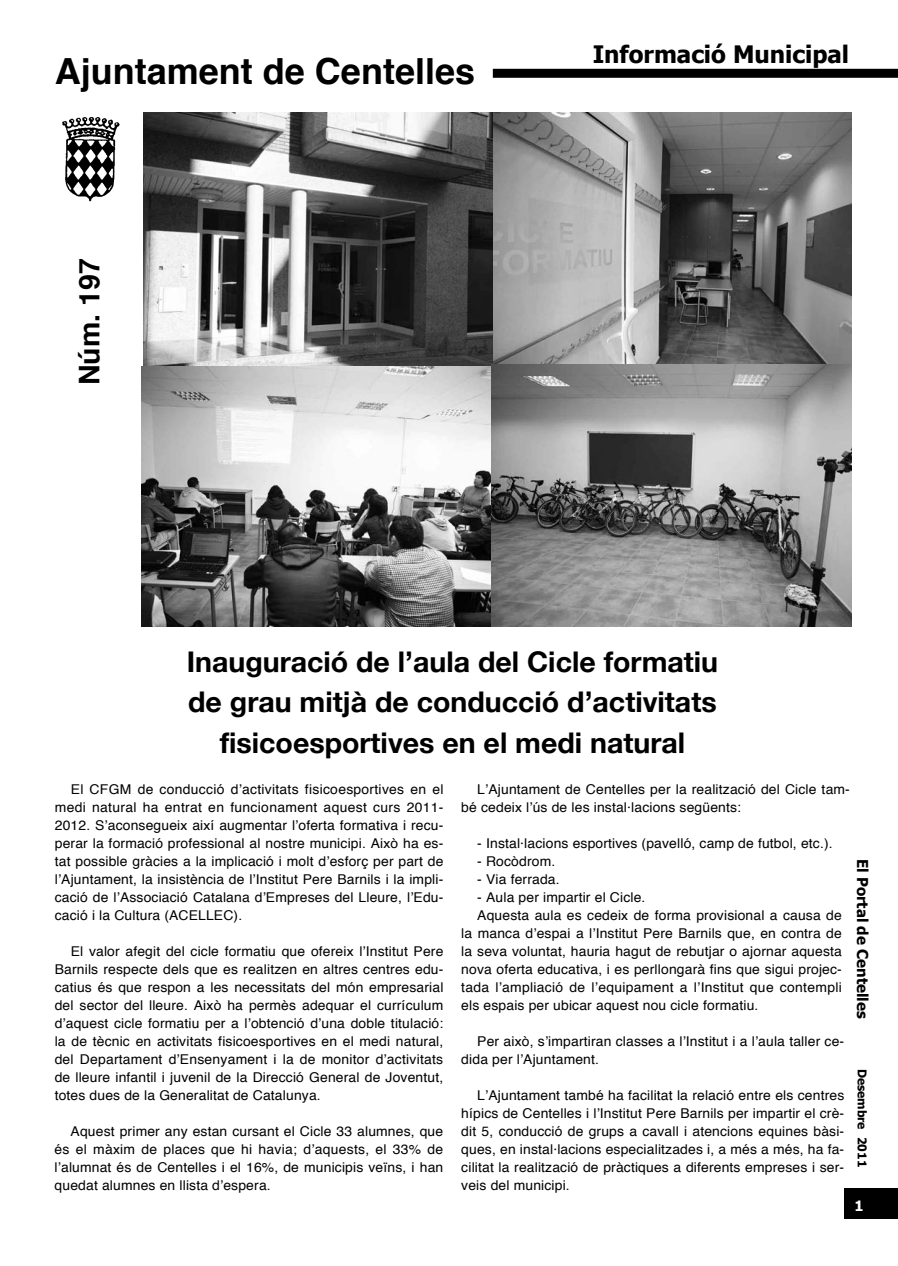
<style>
.page{position:relative;width:898px;height:1266px;background:#fff}
.page>*{position:absolute;margin:0;border:0;box-sizing:border-box;transform-origin:0 0}
.t1{font:700 36px "Helvetica";color:#000}
.t2{font:700 28.5px/40.5px "Helvetica Neue";color:#000;text-align:center}
.t3{font:700 28.5px "Helvetica";color:#000}
.t4{font:700 24px "Tahoma";color:#000}
.t5{font:700 15px "Tahoma";color:#000}
.t6{font:700 14.25px "Tahoma";color:#fff}
.t7{font:13.5px/18px "Helvetica";letter-spacing:.01em;color:#000;text-align:justify}
.t8{font:700 12px "Tahoma";color:#000}
</style>
<div class="page">
<img style="left:62px;top:117px;width:58px;height:85px">
<div style="left:493px;top:69px;width:405px;height:9px;background:#000"></div>
<img style="left:143px;top:112px;width:350px;height:254px">
<svg style="left:493px;top:112px;width:358px;height:252px;background:#818181"></svg>
<img style="left:142px;top:366px;width:350px;height:260px">
<img style="left:492px;top:364px;width:359px;height:262px">
<div style="left:844px;top:1189px;width:54px;height:30px;background:#000"></div>
<p class="t1" style="left:55px;top:56px;width:422px">Ajuntament de Centelles</p>
<p class="t3" style="left:77px;top:385px;width:128px;rotate:-90deg">Núm. 197</p>
<p class="t4" style="left:592px;top:39px;width:258px">Informació Municipal</p>
<p class="t2" style="left:187px;top:641px;width:533px">Inauguració de l’aula del Cicle formatiu de grau mitjà de conducció d’activitats fisicoesportives en el medi natural</p>
<p class="t7" style="left:55px;top:782px;width:390px;text-indent:16px">El CFGM de conducció d’activitats fisicoesportives en el medi natural ha entrat en funcionament aquest curs 2011- 2012. S’aconsegueix així augmentar l’oferta formativa i recu&shy;perar la formació professional al nostre municipi. Això ha es&shy;tat possible gràcies a la implicació i molt d’esforç per part de l’Ajuntament, la insistència de l’Institut Pere Barnils i la impli&shy;cació de l’Associació Catalana d’Empreses del Lleure, l’Edu&shy;cació i la Cultura (ACELLEC).</p>
<p class="t7" style="left:55px;top:944px;width:390px;text-indent:16px">El valor afegit del cicle formatiu que ofereix l’Institut Pere Barnils respecte dels que es realitzen en altres centres edu&shy;catius és que respon a les necessitats del món empresarial del sector del lleure. Això ha permès adequar el currículum d’aquest cicle formatiu per a l’obtenció d’una doble titulació: la de tècnic en activitats fisicoesportives en el medi natural, del Departament d’Ensenyament i la de monitor d’activitats de lleure infantil i juvenil de la Direcció General de Joventut, totes dues de la Generalitat de Catalunya.</p>
<p class="t7" style="left:55px;top:1124px;width:390px;text-indent:16px">Aquest primer any estan cursant el Cicle 33 alumnes, que és el màxim de places que hi havia; d’aquests, el 33% de l’alumnat és de Centelles i el 16%, de municipis veïns, i han quedat alumnes en llista d’espera.</p>
<p class="t7" style="left:461px;top:782px;width:390px;text-indent:16px">L’Ajuntament de Centelles per la realització del Cicle tam&shy;bé cedeix l’ús de les instal·lacions següents:</p>
<p class="t7" style="left:477px;top:836px;width:357px">- Instal·lacions esportives (pavelló, camp de futbol, etc.).</p>
<p class="t7" style="left:477px;top:854px;width:80px">- Rocòdrom.</p>
<p class="t7" style="left:477px;top:872px;width:84px">- Via ferrada.</p>
<p class="t7" style="left:477px;top:890px;width:170px">- Aula per impartir el Cicle.</p>
<p class="t7" style="left:477px;top:908px;width:366px">Aquesta aula es cedeix de forma provisional a causa de</p>
<p class="t7" style="left:461px;top:926px;width:382px">la manca d’espai a l’Institut Pere Barnils que, en contra de</p>
<p class="t7" style="left:461px;top:944px;width:382px">la seva voluntat, hauria hagut de rebutjar o ajornar aquesta</p>
<p class="t7" style="left:461px;top:962px;width:382px">nova oferta educativa, i es perllongarà fins que sigui projec-</p>
<p class="t7" style="left:461px;top:980px;width:382px">tada l’ampliació de l’equipament a l’Institut que contempli</p>
<p class="t7" style="left:461px;top:998px;width:298px">els espais per ubicar aquest nou cicle formatiu.</p>
<p class="t7" style="left:461px;top:1034px;width:384px;text-indent:16px">Per això, s’impartiran classes a l’Institut i a l’aula taller ce&shy;dida per l’Ajuntament.</p>
<p class="t7" style="left:461px;top:1088px;width:384px;text-indent:16px">L’Ajuntament també ha facilitat la relació entre els centres hípics de Centelles i l’Institut Pere Barnils per impartir el crè&shy;dit 5, conducció de grups a cavall i atencions equines bàsi&shy;ques, en instal·lacions especialitzades i, a més a més, ha fa&shy;cilitat la realització de pràctiques a diferents empreses i ser&shy;veis del municipi.</p>
<p class="t5" style="left:872px;top:858px;width:162px;rotate:90deg">El Portal de Centelles</p>
<p class="t8" style="left:869px;top:1069px;width:100px;rotate:90deg">Desembre 2011</p>
<p class="t6" style="left:854px;top:1197px;width:11px">1</p>
</div>
